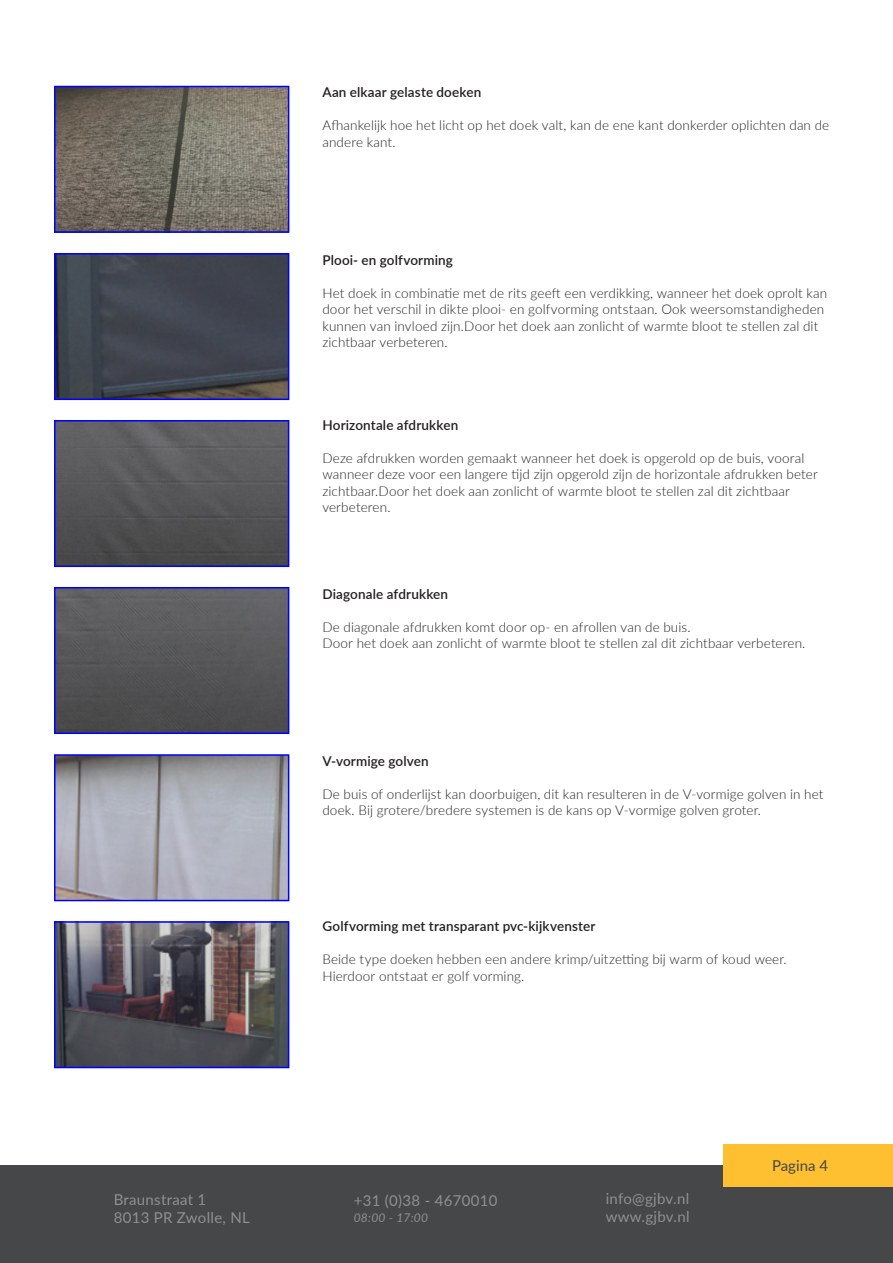
<style>
.page{position:relative;width:893px;height:1263px;background:#fff}
.page>*{position:absolute;margin:0;border:0;box-sizing:border-box;transform-origin:0 0}
.t1{font:15px "Lato";letter-spacing:.02em;color:#909091}
.t2{font:15px "Lato";color:#454749}
.t3{font:300 13.5px/16.5px "Lato";letter-spacing:.01em;color:#231f20}
.t4{font:600 13.5px "Lato";letter-spacing:.01em;color:#231f20}
.t5{font:italic 12px "Lato";letter-spacing:.02em;color:#909091}
</style>
<div class="page">
<div style="left:0;top:1165px;width:893px;height:98px;background:#454749"></div>
<div style="left:723px;top:1144px;width:170px;height:42px;background:#febf31"></div>
<img style="left:57px;top:89px;width:229px;height:141px">
<div style="left:54px;top:86px;width:235px;height:147px;border:2px solid #00f"></div>
<img style="left:57px;top:256px;width:229px;height:141px">
<div style="left:54px;top:253px;width:235px;height:147px;border:2px solid #00f"></div>
<img style="left:57px;top:423px;width:229px;height:141px">
<div style="left:54px;top:420px;width:235px;height:147px;border:2px solid #00f"></div>
<img style="left:57px;top:590px;width:229px;height:141px">
<div style="left:54px;top:587px;width:235px;height:147px;border:2px solid #00f"></div>
<img style="left:57px;top:757px;width:229px;height:141px">
<div style="left:54px;top:754px;width:235px;height:147px;border:2px solid #00f"></div>
<img style="left:57px;top:924px;width:229px;height:141px">
<div style="left:54px;top:921px;width:235px;height:147px;border:2px solid #00f"></div>
<p class="t1" style="left:114px;top:1188px;width:94px">Braunstraat 1</p>
<p class="t1" style="left:114px;top:1206px;width:138px">8013 PR Zwolle, NL</p>
<p class="t4" style="left:322px;top:83px;width:160px">Aan elkaar gelaste doeken</p>
<p class="t3" style="left:322px;top:117px;width:508px">Afhankelijk hoe het licht op het doek valt, kan de ene kant donkerder oplichten dan de andere kant.</p>
<p class="t4" style="left:322px;top:250px;width:132px">Plooi- en golfvorming</p>
<p class="t3" style="left:322px;top:284px;width:506px">Het doek in combinatie met de rits geeft een verdikking, wanneer het doek oprolt kan door het verschil in dikte plooi- en golfvorming ontstaan. Ook weersomstandigheden kunnen van invloed zijn.Door het doek aan zonlicht of warmte bloot te stellen zal dit zichtbaar verbeteren.</p>
<p class="t4" style="left:322px;top:415px;width:137px">Horizontale afdrukken</p>
<p class="t3" style="left:322px;top:449px;width:497px">Deze afdrukken worden gemaakt wanneer het doek is opgerold op de buis, vooral wanneer deze voor een langere tijd zijn opgerold zijn de horizontale afdrukken beter zichtbaar.Door het doek aan zonlicht of warmte bloot te stellen zal dit zichtbaar verbeteren.</p>
<p class="t4" style="left:322px;top:584px;width:127px">Diagonale afdrukken</p>
<p class="t3" style="left:322px;top:618px;width:370px">De diagonale afdrukken komt door op- en afrollen van de buis.</p>
<p class="t3" style="left:322px;top:634px;width:484px">Door het doek aan zonlicht of warmte bloot te stellen zal dit zichtbaar verbeteren.</p>
<p class="t4" style="left:322px;top:751px;width:108px">V-vormige golven</p>
<p class="t3" style="left:322px;top:785px;width:503px">De buis of onderlijst kan doorbuigen, dit kan resulteren in de V-vormige golven in het doek. Bij grotere/bredere systemen is de kans op V-vormige golven groter.</p>
<p class="t4" style="left:322px;top:916px;width:275px">Golfvorming met transparant pvc-kijkvenster</p>
<p class="t3" style="left:322px;top:950px;width:466px">Beide type doeken hebben een andere krimp/uitzetting bij warm of koud weer.<br>Hierdoor ontstaat er golf vorming.</p>
<p class="t1" style="left:354px;top:1189px;width:145px">+31 (0)38 - 4670010</p>
<p class="t5" style="left:354px;top:1209px;width:76px">08:00 - 17:00</p>
<p class="t1" style="left:606px;top:1188px;width:85px">info@gjbv.nl</p>
<p class="t1" style="left:606px;top:1206px;width:85px">www.gjbv.nl</p>
<p class="t2" style="left:772px;top:1155px;width:57px">Pagina 4</p>
</div>
